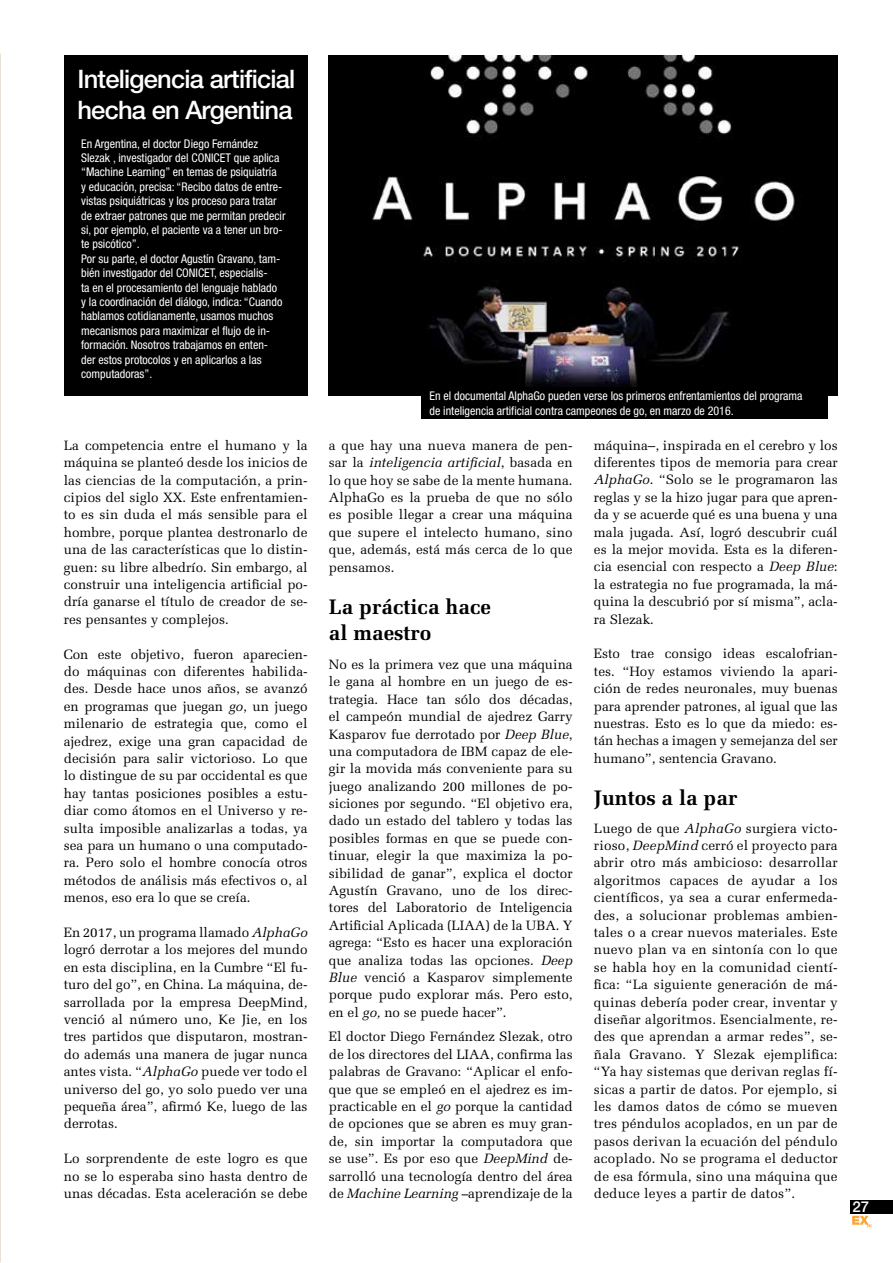
<style>
.page{position:relative;width:893px;height:1263px;background:#fff}
.page>*{position:absolute;margin:0;border:0;box-sizing:border-box;transform-origin:0 0}
.t1{font:500 25.5px/30.6px "Helvetica Neue";letter-spacing:-.03em;color:#fff}
.t2{font:700 21px/26.4px "Melior LT Std";color:#000}
.t3{font:500 15px "Helvetica Neue";color:#fff}
.t4{font:13.5px/17.4px "Melior LT Std";color:#000;text-align:justify}
.t5{font:condensed 12px/14.4px "Helvetica Neue";color:#fff}
.s1{font-style:italic}
</style>
<div class="page">
<div style="left:850px;top:1200px;width:43px;height:14px;background:#000"></div>
<svg style="left:852px;top:1216px;width:19px;height:11px"></svg>
<img style="left:0;top:54px;width:1px;height:798px">
<img style="left:329px;top:55px;width:509px;height:340px">
<div style="left:421px;top:387px;width:407px;height:31px;background:#000"></div>
<div style="left:64px;top:55px;width:244px;height:340px;background:#000"></div>
<h1 class="t1" style="left:77px;top:63px;width:219px">Inteligencia artificial hecha en Argentina</h1>
<p class="t5" style="left:81px;top:136px;width:206px">En Argentina, el doctor Diego Fernández Slezak , investigador del CONICET que aplica “Machine Learning” en temas de psiquiatría<br>y educación, precisa: “Recibo datos de entre&shy;vistas psiquiátricas y los proceso para tratar de extraer patrones que me permitan predecir si, por ejemplo, el paciente va a tener un bro&shy;te psicótico”.<br>Por su parte, el doctor Agustín Gravano, tam&shy;bién investigador del CONICET, especialis-<br>ta en el procesamiento del lenguaje hablado<br>y la coordinación del diálogo, indica: “Cuando hablamos cotidianamente, usamos muchos mecanismos para maximizar el flujo de in&shy;formación. Nosotros trabajamos en enten&shy;der estos protocolos y en aplicarlos a las computadoras”.</p>
<p class="t4" style="left:64px;top:436px;width:245px">La competencia entre el humano y la máquina se planteó desde los inicios de las ciencias de la computación, a prin&shy;cipios del siglo XX. Este enfrentamien&shy;to es sin duda el más sensible para el hombre, porque plantea destronarlo de una de las características que lo distin&shy;guen: su libre albedrío. Sin embargo, al construir una inteligencia artificial po&shy;dría ganarse el título de creador de se&shy;res pensantes y complejos.</p>
<p class="t4" style="left:64px;top:645px;width:245px">Con este objetivo, fueron aparecien&shy;do máquinas con diferentes habilida&shy;des. Desde hace unos años, se avanzó en programas que juegan <span class="s1">go</span>, un juego milenario de estrategia que, como el ajedrez, exige una gran capacidad de decisión para salir victorioso. Lo que lo distingue de su par occidental es que hay tantas posiciones posibles a estu&shy;diar como átomos en el Universo y re&shy;sulta imposible analizarlas a todas, ya sea para un humano o una computado&shy;ra. Pero solo el hombre conocía otros métodos de análisis más efectivos o, al menos, eso era lo que se creía.</p>
<p class="t4" style="left:64px;top:924px;width:245px">En 2017, un programa llamado <span class="s1">AlphaGo </span>logró derrotar a los mejores del mundo en esta disciplina, en la Cumbre “El fu&shy;turo del go”, en China. La máquina, de&shy;sarrollada por la empresa DeepMind<span class="s1">, </span>venció al número uno, Ke Jie, en los tres partidos que disputaron, mostran&shy;do además una manera de jugar nunca antes vista. “<span class="s1">AlphaGo</span> puede ver todo el universo del go, yo solo puedo ver una pequeña área”, afirmó Ke, luego de las derrotas.</p>
<p class="t4" style="left:64px;top:1150px;width:245px">Lo sorprendente de este logro es que no se lo esperaba sino hasta dentro de unas décadas. Esta aceleración se debe</p>
<p class="t5" style="left:429px;top:389px;width:375px">En el documental AlphaGo pueden verse los primeros enfrentamientos del programa de inteligencia artificial contra campeones de go, en marzo de 2016.</p>
<p class="t4" style="left:329px;top:436px;width:245px">a que hay una nueva manera de pen&shy;sar la <span class="s1">inteligencia artificial</span>, basada en lo que hoy se sabe de la mente humana.<br>AlphaGo es la prueba de que no sólo es posible llegar a crear una máquina que supere el intelecto humano, sino que, además, está más cerca de lo que pensamos.</p>
<h2 class="t2" style="left:329px;top:593px;width:164px">La práctica hace al maestro</h2>
<p class="t4" style="left:329px;top:656px;width:245px">No es la primera vez que una máquina le gana al hombre en un juego de es&shy;trategia. Hace tan sólo dos décadas, el campeón mundial de ajedrez Garry Kasparov fue derrotado por <span class="s1">Deep Blue</span>, una computadora de IBM capaz de ele&shy;gir la movida más conveniente para su juego analizando 200 millones de po&shy;siciones por segundo. “El objetivo era, dado un estado del tablero y todas las posibles formas en que se puede con&shy;tinuar, elegir la que maximiza la po&shy;sibilidad de ganar”, explica el doctor Agustín Gravano, uno de los direc&shy;tores del Laboratorio de Inteligencia Artificial Aplicada (LIAA) de la UBA. Y agrega: “Esto es hacer una exploración que analiza todas las opciones. <span class="s1">Deep Blue</span> venció a Kasparov simplemente porque pudo explorar más. Pero esto, en el <span class="s1">go,</span> no se puede hacer”.</p>
<p class="t4" style="left:329px;top:1028px;width:245px">El doctor Diego Fernández Slezak, otro de los directores del LIAA, confirma las palabras de Gravano: “Aplicar el enfo&shy;que que se empleó en el ajedrez es im&shy;practicable en el <span class="s1">go</span> porque la cantidad de opciones que se abren es muy gran&shy;de, sin importar la computadora que se use”. Es por eso que <span class="s1">DeepMind</span> de&shy;sarrolló una tecnología dentro del área de <span class="s1">Machine Learning –</span>aprendizaje de la</p>
<p class="t4" style="left:594px;top:436px;width:245px">máquina–, inspirada en el cerebro y los diferentes tipos de memoria para crear <span class="s1">AlphaGo</span>. “Solo se le programaron las reglas y se la hizo jugar para que apren&shy;da y se acuerde qué es una buena y una mala jugada. Así, logró descubrir cuál es la mejor movida. Esta es la diferen&shy;cia esencial con respecto a <span class="s1">Deep Blue</span>: la estrategia no fue programada, la má&shy;quina la descubrió por sí misma”, acla&shy;ra Slezak.</p>
<p class="t4" style="left:594px;top:645px;width:245px">Esto trae consigo ideas escalofrian&shy;tes. “Hoy estamos viviendo la apari&shy;ción de redes neuronales, muy buenas para aprender patrones, al igual que las nuestras. Esto es lo que da miedo: es&shy;tán hechas a imagen y semejanza del ser humano”, sentencia Gravano.</p>
<h2 class="t2" style="left:594px;top:785px;width:145px">Juntos a la par</h2>
<p class="t4" style="left:594px;top:819px;width:245px">Luego de que <span class="s1">AlphaGo</span> surgiera victo&shy;rioso, <span class="s1">DeepMind</span> cerró el proyecto para abrir otro más ambicioso: desarrollar algoritmos capaces de ayudar a los científicos, ya sea a curar enfermeda&shy;des, a solucionar problemas ambien&shy;tales o a crear nuevos materiales. Este nuevo plan va en sintonía con lo que se habla hoy en la comunidad cientí&shy;fica: “La siguiente generación de má&shy;quinas debería poder crear, inventar y diseñar algoritmos. Esencialmente, re&shy;des que aprendan a armar redes”, se&shy;ñala Gravano. Y Slezak ejemplifica: “Ya hay sistemas que derivan reglas fí&shy;sicas a partir de datos. Por ejemplo, si les damos datos de cómo se mueven tres péndulos acoplados, en un par de pasos derivan la ecuación del péndulo acoplado. No se programa el deductor de esa fórmula, sino una máquina que deduce leyes a partir de datos”.</p>
<p class="t3" style="left:852px;top:1198px;width:18px">27</p>
</div>
